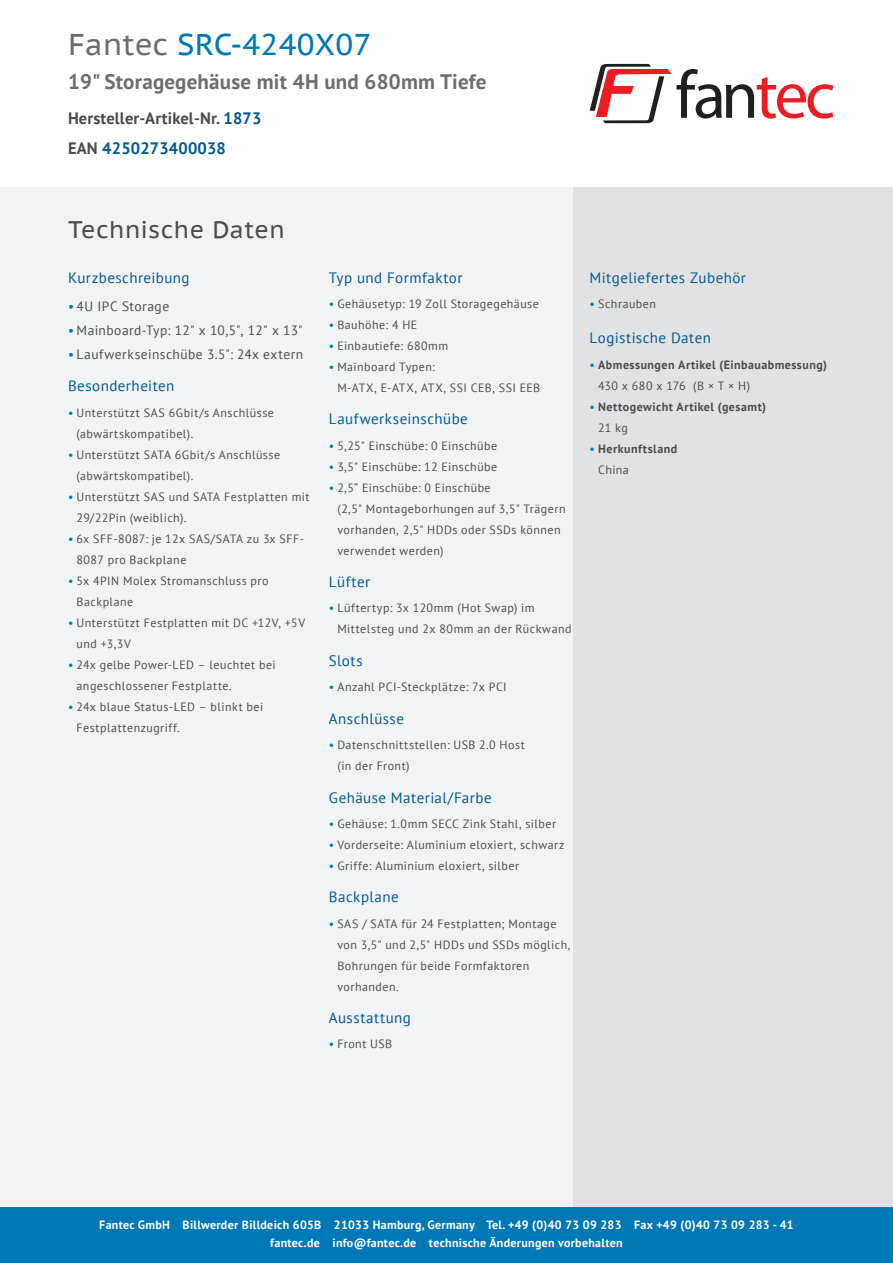
<style>
.page{position:relative;width:893px;height:1263px;background:#fff}
.page>*{position:absolute;margin:0;border:0;box-sizing:border-box;transform-origin:0 0}
.t1{font:30px "PT Sans Caption";letter-spacing:.01em;color:#0078b6}
.t2{font:24px "PT Sans Caption";letter-spacing:.02em;color:#4b4c4d}
.t3{font:700 21px "PT Sans";letter-spacing:.01em;color:#6c6d70}
.t4{font:700 16.5px/30px "PT Sans";letter-spacing:.01em;color:#4b4c4d}
.t5{font:15px "PT Sans";letter-spacing:.03em;color:#005992}
.t6{font:13.5px "PT Sans";letter-spacing:.035em;color:#4b4c4d}
.t7{font:12px/21px "PT Sans";letter-spacing:.04em;color:#4b4c4d}
.t8{font:700 12px/18px "PT Sans";letter-spacing:.025em;color:#fff;text-align:center}
.t9{font:700 12px/21px "PT Sans";letter-spacing:.04em;color:#4b4c4d}
.s1{color:#6c6d70}
.s2{color:#005992}
.s3{color:#0078b6}
.s4{font-weight:400;color:#0078b6}
.s5{font-weight:400}
</style>
<div class="page">
<div style="left:573px;top:187px;width:320px;height:1076px;background:#e1e2e4"></div>
<div style="left:0;top:187px;width:573px;height:1076px;background:#f2f3f4"></div>
<div style="left:0;top:1208px;width:893px;height:55px;background:#0078b6"></div>
<svg style="left:590px;top:64px;width:243px;height:59px"></svg>
<h1 class="t1" style="left:68px;top:25px;width:305px"><span class="s1">Fantec</span> SRC-4240X07</h1>
<h3 class="t3" style="left:68px;top:68px;width:420px">19" Storagegehäuse mit 4H und 680mm Tiefe</h3>
<h3 class="t4" style="left:68px;top:102px;width:195px">Hersteller-Artikel-Nr. <span class="s2">1873<br></span>EAN <span class="s2">4250273400038</span></h3>
<h2 class="t2" style="left:68px;top:214px;width:218px">Technische Daten</h2>
<p class="t5" style="left:68px;top:268px;width:123px">Kurzbeschreibung</p>
<p class="t6" style="left:68px;top:297px;width:103px"><span class="s3">•</span> 4U IPC Storage</p>
<p class="t6" style="left:68px;top:321px;width:236px"><span class="s3">•</span> Mainboard-Typ: 12" x 10,5", 12" x 13"</p>
<p class="t6" style="left:68px;top:345px;width:237px"><span class="s3">•</span> Laufwerkseinschübe 3.5": 24x extern</p>
<p class="t5" style="left:68px;top:376px;width:108px">Besonderheiten</p>
<p class="t7" style="left:77px;top:402px;width:199px;text-indent:-9px"><span class="s3">•</span> Unterstützt SAS 6Gbit/s Anschlüsse (abwärtskompatibel).</p>
<p class="t7" style="left:77px;top:444px;width:205px;text-indent:-9px"><span class="s3">•</span> Unterstützt SATA 6Gbit/s Anschlüsse (abwärtskompatibel).</p>
<p class="t7" style="left:77px;top:486px;width:234px;text-indent:-9px"><span class="s3">•</span> Unterstützt SAS und SATA Festplatten mit<br>29/22Pin (weiblich).</p>
<p class="t7" style="left:77px;top:528px;width:229px;text-indent:-9px"><span class="s3">•</span> 6x SFF-8087: je 12x SAS/SATA zu 3x SFF-<br>8087 pro Backplane</p>
<p class="t7" style="left:77px;top:570px;width:193px;text-indent:-9px"><span class="s3">•</span> 5x 4PIN Molex Stromanschluss pro<br>Backplane</p>
<p class="t7" style="left:77px;top:612px;width:230px;text-indent:-9px"><span class="s3">•</span> Unterstützt Festplatten mit DC +12V, +5V und +3,3V</p>
<p class="t7" style="left:77px;top:654px;width:201px;text-indent:-9px"><span class="s3">•</span> 24x gelbe Power-LED – leuchtet bei angeschlossener Festplatte.</p>
<p class="t7" style="left:77px;top:696px;width:188px;text-indent:-9px"><span class="s3">•</span> 24x blaue Status-LED – blinkt bei<br>Festplattenzugriff.</p>
<p class="t5" style="left:329px;top:268px;width:135px">Typ und Formfaktor</p>
<p class="t7" style="left:329px;top:293px;width:212px"><span class="s3">•</span> Gehäusetyp: 19 Zoll Storagegehäuse</p>
<p class="t7" style="left:329px;top:314px;width:90px"><span class="s3">•</span> Bauhöhe: 4 HE</p>
<p class="t7" style="left:329px;top:335px;width:121px"><span class="s3">•</span> Einbautiefe: 680mm</p>
<p class="t7" style="left:337px;top:356px;width:204px;text-indent:-9px"><span class="s3">•</span> Mainboard Typen:<br>M-ATX, E-ATX, ATX, SSI CEB, SSI EEB</p>
<p class="t5" style="left:329px;top:409px;width:141px">Laufwerkseinschübe</p>
<p class="t7" style="left:329px;top:435px;width:170px"><span class="s3">•</span> 5,25" Einschübe: 0 Einschübe</p>
<p class="t7" style="left:329px;top:456px;width:170px"><span class="s3">•</span> 3,5" Einschübe: 12 Einschübe</p>
<p class="t7" style="left:337px;top:477px;width:230px;text-indent:-9px"><span class="s3">•</span> 2,5“ Einschübe: 0 Einschübe<br>(2,5" Montageborhungen auf 3,5" Trägern vorhanden, 2,5" HDDs oder SSDs können verwendet werden)</p>
<p class="t5" style="left:329px;top:572px;width:43px">Lüfter</p>
<p class="t7" style="left:337px;top:597px;width:236px;text-indent:-9px"><span class="s3">•</span> Lüftertyp: 3x 120mm (Hot Swap) im<br>Mittelsteg und 2x 80mm an der Rückwand</p>
<p class="t5" style="left:329px;top:651px;width:35px">Slots</p>
<p class="t7" style="left:329px;top:676px;width:179px"><span class="s3">•</span> Anzahl PCI-Steckplätze: 7x PCI</p>
<p class="t5" style="left:329px;top:709px;width:77px">Anschlüsse</p>
<p class="t7" style="left:337px;top:734px;width:189px;text-indent:-9px"><span class="s3">•</span> Datenschnittstellen: USB 2.0 Host (in der Front)</p>
<p class="t5" style="left:329px;top:788px;width:164px">Gehäuse Material/Farbe</p>
<p class="t7" style="left:329px;top:813px;width:229px"><span class="s3">•</span> Gehäuse: 1.0mm SECC Zink Stahl, silber</p>
<p class="t7" style="left:329px;top:834px;width:237px"><span class="s3">•</span> Vorderseite: Aluminium eloxiert, schwarz</p>
<p class="t7" style="left:329px;top:855px;width:192px"><span class="s3">•</span> Griffe: Aluminium eloxiert, silber</p>
<p class="t5" style="left:329px;top:887px;width:71px">Backplane</p>
<p class="t7" style="left:337px;top:912px;width:235px;text-indent:-9px"><span class="s3">•</span> SAS / SATA für 24 Festplatten; Montage von 3,5" und 2,5" HDDs und SSDs möglich,<br>Bohrungen für beide Formfaktoren vorhanden.</p>
<p class="t5" style="left:329px;top:1008px;width:84px">Ausstattung</p>
<p class="t7" style="left:329px;top:1033px;width:65px"><span class="s3">•</span> Front USB</p>
<p class="t5" style="left:590px;top:268px;width:158px">Mitgeliefertes Zubehör</p>
<p class="t7" style="left:590px;top:293px;width:68px"><span class="s3">•</span> Schrauben</p>
<p class="t5" style="left:590px;top:328px;width:123px">Logistische Daten</p>
<p class="t9" style="left:598px;top:354px;width:230px;text-indent:-9px"><span class="s4">•</span> Abmessungen Artikel (Einbauabmessung)<br><span class="s5">430 x 680 x 176 (B × T × H)</span></p>
<p class="t9" style="left:598px;top:396px;width:169px;text-indent:-9px"><span class="s4">•</span> Nettogewicht Artikel (gesamt)<br><span class="s5">21 kg</span></p>
<p class="t9" style="left:598px;top:438px;width:81px;text-indent:-9px"><span class="s4">•</span> Herkunftsland<br><span class="s5">China</span></p>
<p class="t8" style="left:99px;top:1216px;width:696px">Fantec GmbH Billwerder Billdeich 605B 21033 Hamburg, Germany Tel. +49 (0)40 73 09 283 Fax +49 (0)40 73 09 283 - 41 fantec.de info@fantec.de technische Änderungen vorbehalten</p>
</div>
